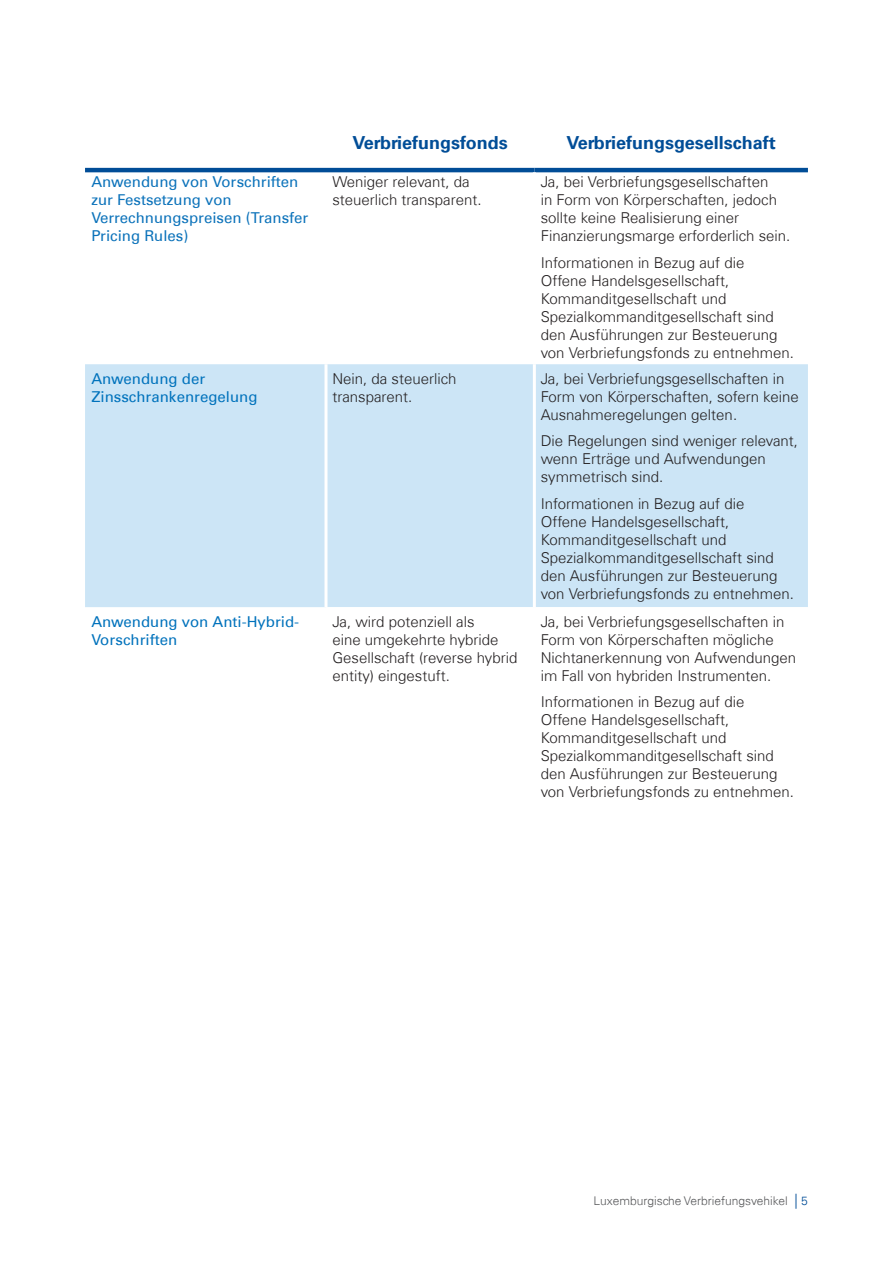
<style>
.page{position:relative;width:893px;height:1263px;background:#fff}
.page>*{position:absolute;margin:0;border:0;box-sizing:border-box;transform-origin:0 0}
.t1{font:700 18px "Universfor KPMG";color:#014d97}
.t2{font:300 15px/18px "Universfor KPMG";color:#231f20}
.t3{font:15px/18px "Universfor KPMG";color:#0b72ba}
.t4{font:15px/18px "Universfor KPMG";color:#0072bc}
.t5{font:300 12px "Univers 45";color:#57585a}
.s1{font-size:15px;color:#014d97}
.s2{color:#014d97}
</style>
<div class="page">
<div style="left:85px;top:364px;width:723px;height:243px;background:#cce5f6"></div>
<hr style="left:326px;top:168px;width:208px;height:4px;background:#014d97">
<hr style="left:534px;top:168px;width:274px;height:4px;background:#014d97">
<hr style="left:324px;top:364px;width:3px;height:243px;background:#fff">
<hr style="left:533px;top:364px;width:3px;height:243px;background:#fff">
<hr style="left:85px;top:168px;width:241px;height:4px;background:#014d97">
<p class="t1" style="left:352px;top:132px;width:157px">Verbriefungsfonds</p>
<p class="t1" style="left:566px;top:132px;width:211px">Verbriefungsgesellschaft</p>
<p class="t3" style="left:91px;top:173px;width:219px">Anwendung von Vorschriften zur Festsetzung von<br>Verrechnungspreisen (Transfer<br>Pricing Rules)</p>
<p class="t2" style="left:332px;top:173px;width:151px">Weniger relevant, da steuerlich transparent.</p>
<p class="t2" style="left:541px;top:173px;width:251px">Ja, bei Verbriefungsgesellschaften<br>in Form von Körperschaften, jedoch sollte keine Realisierung einer Finanzierungsmarge erforderlich sein.</p>
<p class="t2" style="left:541px;top:253px;width:255px">Informationen in Bezug auf die Offene Handelsgesellschaft, Kommanditgesellschaft und Spezialkommanditgesellschaft sind den Ausführungen zur Besteuerung von Verbriefungsfonds zu entnehmen.</p>
<p class="t4" style="left:91px;top:369px;width:168px">Anwendung der<br>Zinsschrankenregelung</p>
<p class="t2" style="left:332px;top:369px;width:126px">Nein, da steuerlich transparent.</p>
<p class="t2" style="left:541px;top:369px;width:259px">Ja, bei Verbriefungsgesellschaften in<br>Form von Körperschaften, sofern keine<br>Ausnahmeregelungen gelten.</p>
<p class="t2" style="left:541px;top:432px;width:259px">Die Regelungen sind weniger relevant, wenn Erträge und Aufwendungen symmetrisch sind.</p>
<p class="t2" style="left:541px;top:494px;width:255px">Informationen in Bezug auf die Offene Handelsgesellschaft, Kommanditgesellschaft und Spezialkommanditgesellschaft sind den Ausführungen zur Besteuerung von Verbriefungsfonds zu entnehmen.</p>
<p class="t4" style="left:91px;top:612px;width:209px">Anwendung von Anti-Hybrid-<br>Vorschriften</p>
<p class="t2" style="left:332px;top:612px;width:186px">Ja, wird potenziell als<br>eine umgekehrte hybride<br>Gesellschaft (reverse hybrid entity) eingestuft.</p>
<p class="t2" style="left:541px;top:612px;width:257px">Ja, bei Verbriefungsgesellschaften in Form von Körperschaften mögliche Nichtanerkennung von Aufwendungen im Fall von hybriden Instrumenten.</p>
<p class="t2" style="left:541px;top:693px;width:255px">Informationen in Bezug auf die Offene Handelsgesellschaft, Kommanditgesellschaft und Spezialkommanditgesellschaft sind den Ausführungen zur Besteuerung von Verbriefungsfonds zu entnehmen.</p>
<p class="t5" style="left:594px;top:1193px;width:216px">Luxemburgische Verbriefungsvehikel <span class="s1">|</span> <span class="s2">5</span></p>
</div>
